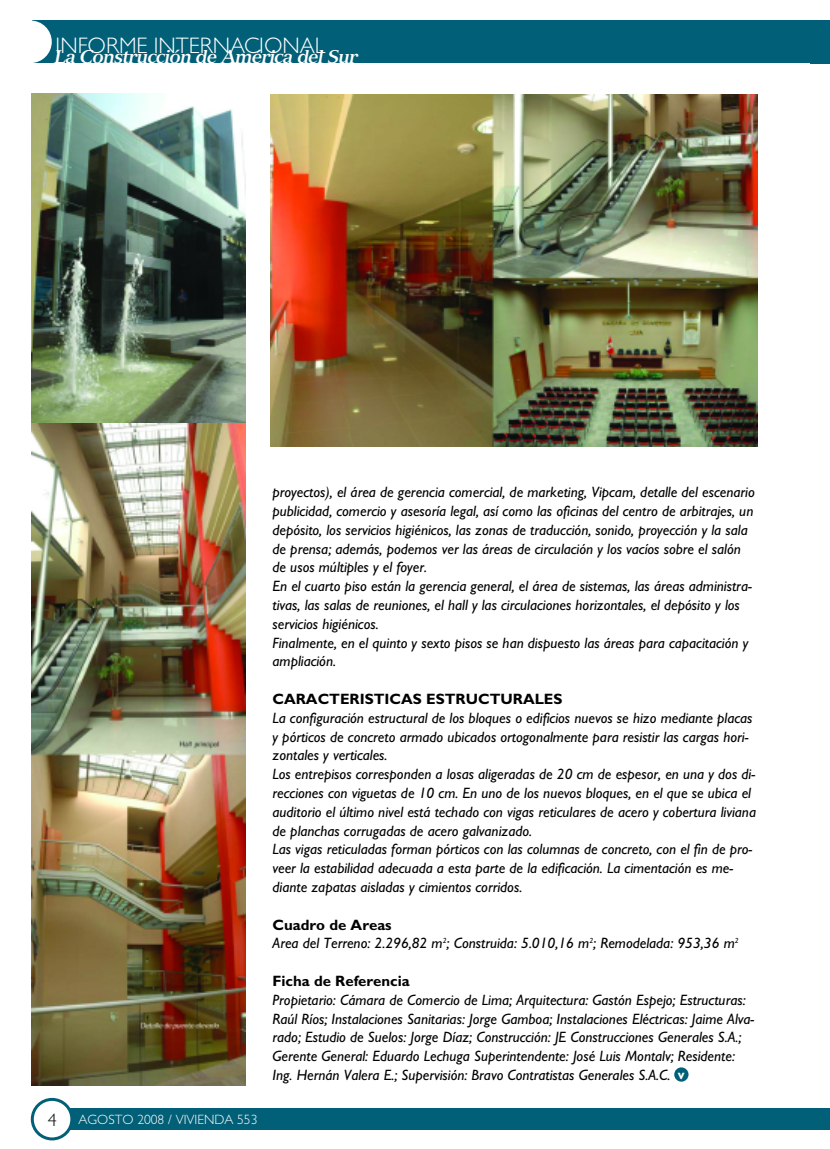
<style>
.page{position:relative;width:830px;height:1149px;background:#fff}
.page>*{position:absolute;margin:0;border:0;box-sizing:border-box;transform-origin:0 0}
.t1{font:300 22.5px "Gill Sans";color:#fff}
.t2{font:italic 700 18px "Versailles";letter-spacing:-.04em;color:#fff}
.t3{font:italic 15px/18.8px "Gill Sans";color:#000}
.t4{font:700 15px "Gill Sans";color:#000}
.t5{font:300 13.5px "Gill Sans";color:#fff}
.s1{font-size:18px;color:#000}
.s2{font-weight:700;font-style:normal}
.s3{font-weight:700;font-style:normal;font-size:13.5px;color:#fff}
</style>
<div class="page">
<svg style="left:829px;top:1108px;width:1px;height:21px"></svg>
<div style="left:60px;top:1108px;width:769px;height:21px;background:#016077"></div>
<div style="left:32px;top:21px;width:797px;height:42px;background:#016077"></div>
<svg style="left:31px;top:1097px;width:42px;height:42px"></svg>
<div style="left:9px;top:21px;width:43px;height:42px;background:#fff;border-radius:50%"></div>
<img style="left:32px;top:94px;width:213px;height:329px">
<img style="left:32px;top:423px;width:213px;height:661px">
<img style="left:270px;top:95px;width:487px;height:351px">
<div style="left:674px;top:1067px;width:14px;height:14px;background:#016077;border-radius:50%"></div>
<h1 class="t1" style="left:56px;top:37px;width:271px">INFORME INTERNACIONAL</h1>
<p class="t2" style="left:54px;top:50px;width:305px">La Construcción de América del Sur</p>
<p class="t5" style="left:48px;top:1114px;width:211px"><span class="s1">4</span> AGOSTO 2008 / VIVIENDA 553</p>
<p class="t3" style="left:272px;top:484px;width:483px">proyectos), el área de gerencia comercial, de marketing, Vipcam, detalle del escenario publicidad, comercio y asesoría legal, así como las oficinas del centro de arbitrajes, un depósito, los servicios higiénicos, las zonas de traducción, sonido, proyección y la sala de prensa; además, podemos ver las áreas de circulación y los vacíos sobre el salón de usos múltiples y el foyer.<br>En el cuarto piso están la gerencia general, el área de sistemas, las áreas administra&shy;tivas, las salas de reuniones, el hall y las circulaciones horizontales, el depósito y los servicios higiénicos.<br>Finalmente, en el quinto y sexto pisos se han dispuesto las áreas para capacitación y ampliación.</p>
<p class="t4" style="left:272px;top:693px;width:291px">CARACTERISTICAS ESTRUCTURALES</p>
<p class="t3" style="left:272px;top:709px;width:485px">La configuración estructural de los bloques o edificios nuevos se hizo mediante placas y pórticos de concreto armado ubicados ortogonalmente para resistir las cargas hori&shy;zontales y verticales.<br>Los entrepisos corresponden a losas aligeradas de 20 cm de espesor, en una y dos di&shy;recciones con viguetas de 10 cm. En uno de los nuevos bloques, en el que se ubica el auditorio el último nivel está techado con vigas reticulares de acero y cobertura liviana de planchas corrugadas de acero galvanizado.<br>Las vigas reticuladas forman pórticos con las columnas de concreto, con el fin de pro&shy;veer la estabilidad adecuada a esta parte de la edificación. La cimentación es me&shy;diante zapatas aisladas y cimientos corridos.</p>
<p class="t3" style="left:272px;top:916px;width:467px"><span class="s2">Cuadro de Areas<br></span>Area del Terreno: 2.296,82 m<sup>2</sup>; Construida: 5.010,16 m<sup>2</sup>; Remodelada: 953,36 m<sup>2</sup></p>
<p class="t4" style="left:272px;top:974px;width:139px">Ficha de Referencia</p>
<p class="t3" style="left:272px;top:991px;width:483px">Propietario: Cámara de Comercio de Lima; Arquitectura: Gastón Espejo; Estructuras:<br>Raúl Ríos; Instalaciones Sanitarias: Jorge Gamboa; Instalaciones Eléctricas: Jaime Alva&shy;rado; Estudio de Suelos: Jorge Díaz; Construcción: JE Construcciones Generales S.A.; Gerente General: Eduardo Lechuga Superintendente: José Luis Montalv; Residente:<br>Ing. Hernán Valera E.; Supervisión: Bravo Contratistas Generales S.A.C. <span class="s3">v</span></p>
</div>
